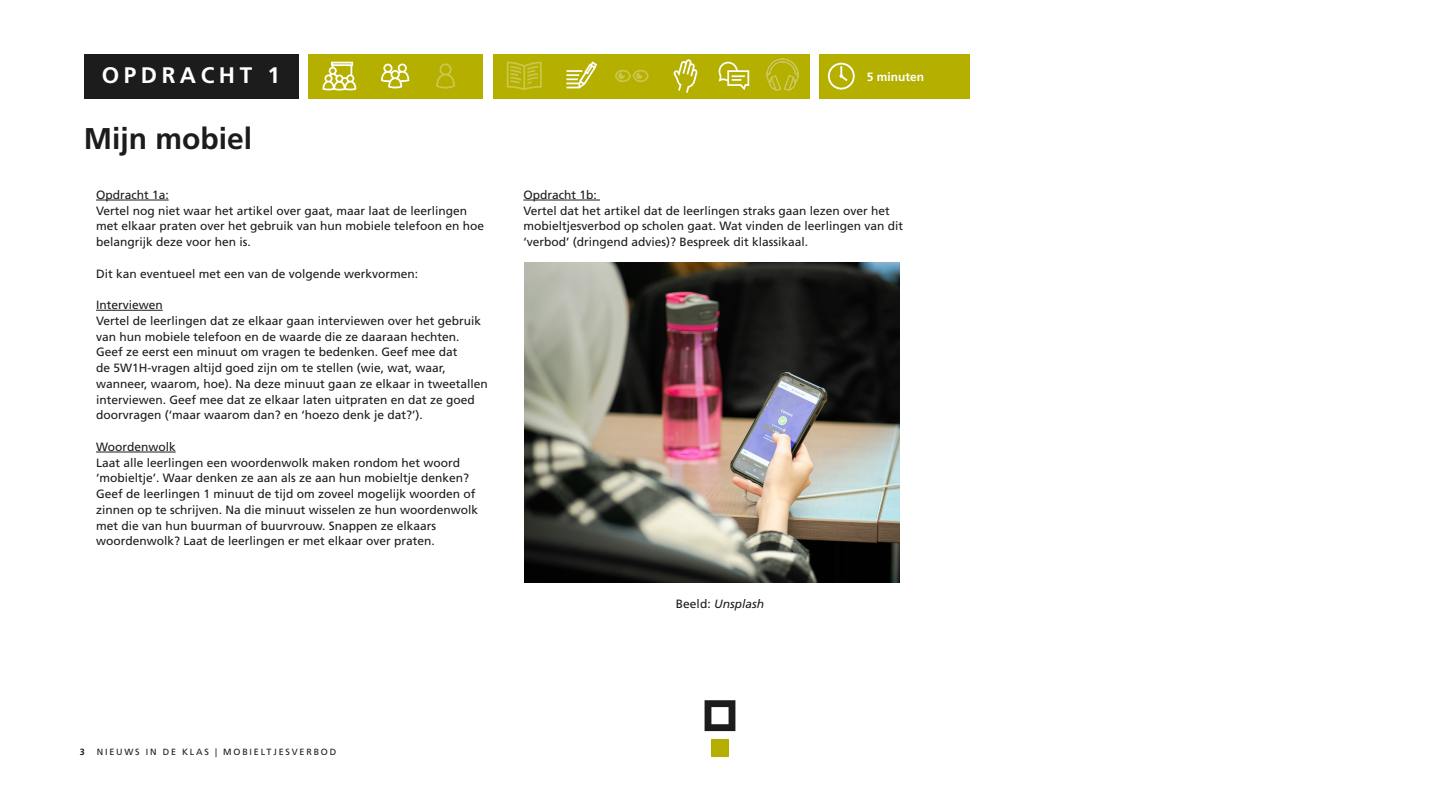
<style>
.page{position:relative;width:1440px;height:810px;background:#fff}
.page>*{position:absolute;margin:0;border:0;box-sizing:border-box;transform-origin:0 0}
.Titel_docentpagina{font:700 30px "Frutiger LT Pro";color:#1c1c1c}
.t1{font:700 22.5px "Frutiger LT Pro";letter-spacing:.2em;color:#fff}
.Broodtekst_zwart{font:12px/15.8px "Frutiger LT Pro";color:#1c1c1c}
.Broodtekst_zwart-2{font:italic 12px "Frutiger LT Pro";color:#1c1c1c}
.Broodtekst_wit_Bold{font:700 12px "Frutiger LT Pro";color:#fff}
.Bronvermelding{font:9px "Frutiger LT Pro";letter-spacing:.2em;color:#1c1c1c}
.Bronvermelding-2{font:700 9px "Frutiger LT Pro";color:#1c1c1c}
.s1{font-style:normal}
</style>
<div class="page">
<div style="left:819px;top:55px;width:151px;height:44px;background:#b5b000"></div>
<svg style="left:828px;top:63px;width:27px;height:27px"></svg>
<hr style="left:96px;top:200px;width:73px;height:1px;background:#1c1c1c">
<hr style="left:96px;top:310px;width:67px;height:1px;background:#1c1c1c">
<hr style="left:96px;top:452px;width:80px;height:1px;background:#1c1c1c">
<hr style="left:523px;top:200px;width:77px;height:1px;background:#1c1c1c">
<img style="left:524px;top:262px;width:375px;height:321px">
<div style="left:308px;top:54px;width:175px;height:44px;background:#b5b000"></div>
<svg style="left:322px;top:62px;width:34px;height:29px"></svg>
<svg style="left:381px;top:64px;width:28px;height:24px"></svg>
<svg style="left:436px;top:63px;width:19px;height:26px"></svg>
<div style="left:493px;top:55px;width:316px;height:44px;background:#b5b000"></div>
<img style="left:766px;top:58px;width:32px;height:34px">
<svg style="left:507px;top:62px;width:35px;height:28px"></svg>
<svg style="left:566px;top:61px;width:31px;height:27px"></svg>
<svg style="left:615px;top:70px;width:34px;height:12px"></svg>
<svg style="left:673px;top:59px;width:25px;height:34px"></svg>
<svg style="left:719px;top:62px;width:30px;height:28px"></svg>
<div style="left:711px;top:740px;width:18px;height:17px;background:#b5b000"></div>
<svg style="left:705px;top:700px;width:30px;height:31px"></svg>
<div style="left:84px;top:54px;width:214px;height:44px;background:#1c1c1c"></div>
<p class="t1" style="left:102px;top:61px;width:180px">OPDRACHT 1</p>
<p class="Titel_docentpagina" style="left:84px;top:121px;width:170px">Mijn mobiel</p>
<p class="Broodtekst_zwart" style="left:96px;top:187px;width:74px">Opdracht 1a:</p>
<p class="Broodtekst_zwart" style="left:96px;top:203px;width:390px">Vertel nog niet waar het artikel over gaat, maar laat de leerlingen met elkaar praten over het gebruik van hun mobiele telefoon en hoe belangrijk deze voor hen is.</p>
<p class="Broodtekst_zwart" style="left:96px;top:266px;width:324px">Dit kan eventueel met een van de volgende werkvormen:</p>
<p class="Broodtekst_zwart" style="left:96px;top:297px;width:68px">Interviewen</p>
<p class="Broodtekst_zwart" style="left:96px;top:313px;width:393px">Vertel de leerlingen dat ze elkaar gaan interviewen over het gebruik van hun mobiele telefoon en de waarde die ze daaraan hechten.<br>Geef ze eerst een minuut om vragen te bedenken. Geef mee dat<br>de 5W1H-vragen altijd goed zijn om te stellen (wie, wat, waar, wanneer, waarom, hoe). Na deze minuut gaan ze elkaar in tweetallen interviewen. Geef mee dat ze elkaar laten uitpraten en dat ze goed doorvragen (‘maar waarom dan? en ‘hoezo denk je dat?’).</p>
<p class="Broodtekst_zwart" style="left:96px;top:439px;width:81px">Woordenwolk</p>
<p class="Broodtekst_zwart" style="left:96px;top:455px;width:384px">Laat alle leerlingen een woordenwolk maken rondom het woord ‘mobieltje’. Waar denken ze aan als ze aan hun mobieltje denken?<br>Geef de leerlingen 1 minuut de tijd om zoveel mogelijk woorden of zinnen op te schrijven. Na die minuut wisselen ze hun woordenwolk met die van hun buurman of buurvrouw. Snappen ze elkaars woordenwolk? Laat de leerlingen er met elkaar over praten.</p>
<p class="Broodtekst_wit_Bold" style="left:867px;top:70px;width:59px">5 minuten</p>
<p class="Broodtekst_zwart" style="left:523px;top:187px;width:75px">Opdracht 1b:</p>
<p class="Broodtekst_zwart" style="left:523px;top:203px;width:381px">Vertel dat het artikel dat de leerlingen straks gaan lezen over het mobieltjesverbod op scholen gaat. Wat vinden de leerlingen van dit ‘verbod’ (dringend advies)? Bespreek dit klassikaal.</p>
<p class="Broodtekst_zwart-2" style="left:676px;top:597px;width:90px"><span class="s1">Beeld:</span> Unsplash</p>
<p class="Bronvermelding-2" style="left:80px;top:746px;width:7px">3</p>
<p class="Bronvermelding" style="left:97px;top:746px;width:241px">NIEUWS IN DE KLAS | MOBIELTJESVERBOD</p>
</div>
